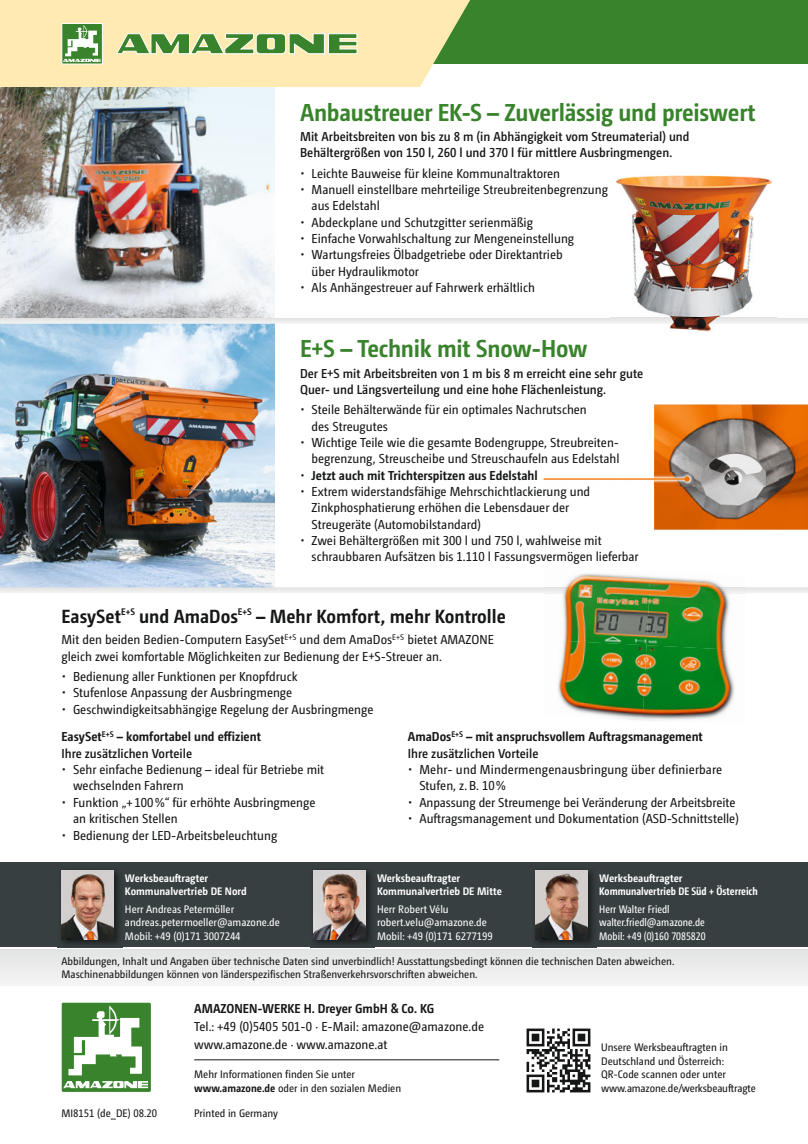
<style>
.page{position:relative;width:808px;height:1144px;background:#fff}
.page>*{position:absolute;margin:0;border:0;box-sizing:border-box;transform-origin:0 0}
.t1{font:700 24.45px "Camingo Dos Pro S Cd";letter-spacing:-.01em;color:#38832b}
.t2{font:700 19.05px "Camingo Dos Pro S Cd";color:#151616}
.t3{font:12.9px/16.4px "Camingo Dos Pro S Cd";color:#151616}
.t4{font:600 12.9px/16.4px "Camingo Dos Pro S Cd";color:#151616}
.t5{font:700 12.9px/16.4px "Camingo Dos Pro S Cd";color:#151616}
.t6{font:10.8px/13.5px "Camingo Dos Pro S Cd";color:#151616}
.t7{font:10.8px/13.5px "Camingo Dos Pro S Cd";color:#fff}
.t8{font:700 10.8px/13.5px "Camingo Dos Pro S Cd";color:#fff}
.t9{font:10.8px/13.5px "Camingo Dos Pro Cd";color:#fff}
.t10{font:700 10.8px "Camingo Dos Pro Cd";color:#fff}
.s1{font-weight:400}
.s2{font-weight:700}
.s3{font-weight:600}
</style>
<div class="page">
<img style="left:0;top:87px;width:275px;height:500px">
<img style="left:654px;top:405px;width:154px;height:125px">
<svg style="left:0;top:318px;width:808px;height:6px"></svg>
<div style="left:0;top:949px;width:808px;height:37px;background:#ececec"></div>
<svg style="left:0;top:587px;width:808px;height:6px"></svg>
<img style="left:558px;top:573px;width:88px;height:67px">
<img style="left:646px;top:576px;width:89px;height:69px">
<img style="left:558px;top:640px;width:89px;height:80px">
<img style="left:642px;top:645px;width:93px;height:76px">
<img style="left:558px;top:587px;width:177px;height:6px">
<img style="left:611px;top:175px;width:165px;height:157px">
<img style="left:611px;top:318px;width:165px;height:6px">
<div style="left:0;top:0;width:808px;height:64px;background:#38832b"></div>
<svg style="left:0;top:0;width:470px;height:87px;background:#f8e8af"></svg>
<div style="left:61px;top:23px;width:42px;height:41px;border:1px solid #fff"></div>
<svg style="left:63px;top:25px;width:38px;height:37px"></svg>
<svg style="left:115px;top:33px;width:242px;height:21px"></svg>
<div style="left:0;top:862px;width:808px;height:85px;background:#383f40"></div>
<img style="left:532px;top:870px;width:64px;height:78px">
<img style="left:536px;top:870px;width:52px;height:69px">
<img style="left:310px;top:870px;width:64px;height:78px">
<img style="left:314px;top:870px;width:51px;height:69px">
<img style="left:58px;top:870px;width:64px;height:78px">
<img style="left:61px;top:870px;width:52px;height:69px">
<div style="left:61px;top:1002px;width:91px;height:90px;background:#38832b;border-radius:2px"></div>
<div style="left:60px;top:1001px;width:92px;height:92px;border:2px solid #fff;border-radius:2px"></div>
<svg style="left:68px;top:1005px;width:74px;height:70px"></svg>
<svg style="left:63px;top:1081px;width:85px;height:7px"></svg>
<img style="left:526px;top:1028px;width:65px;height:65px">
<hr style="left:194px;top:1059px;width:305px;height:1px;background:#151616">
<img style="left:654px;top:473px;width:39px;height:12px">
<hr style="left:543px;top:478px;width:144px;height:2px;background:#f07300">
<svg style="left:684px;top:476px;width:6px;height:6px"></svg>
<h1 class="t1" style="left:300px;top:102px;width:457px">Anbaustreuer EK-S – Zuverlässig und preiswert</h1>
<p class="t4" style="left:300px;top:129px;width:391px">Mit Arbeitsbreiten von bis zu 8 m (in Abhängigkeit vom Streumaterial) und<br>Behältergrößen von 150 l, 260 l und 370 l für mittlere Ausbringmengen.</p>
<p class="t3" style="left:300px;top:166px;width:262px">• Leichte Bauweise für kleine Kommunaltraktoren</p>
<p class="t3" style="left:312px;top:182px;width:298px;text-indent:-12px">• Manuell einstellbare mehrteilige Streubreiten begrenzung aus Edelstahl</p>
<p class="t3" style="left:300px;top:215px;width:234px">• Abdeckplane und Schutzgitter serienmäßig</p>
<p class="t3" style="left:300px;top:231px;width:276px">• Einfache Vorwahlschaltung zur Mengeneinstellung</p>
<p class="t3" style="left:312px;top:248px;width:253px;text-indent:-12px">• Wartungsfreies Ölbadgetriebe oder Direktantrieb über Hydraulikmotor</p>
<p class="t3" style="left:300px;top:280px;width:236px">• Als Anhängestreuer auf Fahrwerk erhältlich</p>
<h1 class="t1" style="left:300px;top:339px;width:289px">E+S – Technik mit Snow-How</h1>
<p class="t4" style="left:300px;top:366px;width:345px">Der E+S mit Arbeitsbreiten von 1 m bis 8 m erreicht eine sehr gute<br>Quer- und Längsverteilung und eine hohe Flächenleistung.</p>
<p class="t3" style="left:312px;top:402px;width:277px;text-indent:-12px">• Steile Behälterwände für ein optimales Nachrutschen des Streugutes</p>
<p class="t3" style="left:300px;top:435px;width:321px;text-align:right">• Wichtige Teile wie die gesamte Bodengruppe, Streubreiten&shy;begrenzung, Streuscheibe und Streuschaufeln aus Edelstahl</p>
<p class="t5" style="left:300px;top:468px;width:239px"><span class="s1">•</span> Jetzt auch mit Trichterspitzen aus Edelstahl</p>
<p class="t3" style="left:312px;top:484px;width:280px;text-indent:-12px">• Extrem widerstandsfähige Mehrschichtlackierung und<br>Zinkphosphatierung erhöhen die Lebensdauer der<br>Streugeräte (Automobilstandard)</p>
<p class="t3" style="left:312px;top:533px;width:328px;text-indent:-12px">• Zwei Behältergrößen mit 300 l und 750 l, wahlweise mit schraubbaren Aufsätzen bis 1.110 l Fassungs vermögen lieferbar</p>
<h2 class="t2" style="left:61px;top:608px;width:446px">EasySet<sup>E+S</sup> und AmaDos<sup>E+S</sup> – Mehr Komfort, mehr Kontrolle</h2>
<p class="t3" style="left:61px;top:632px;width:434px">Mit den beiden Bedien-Computern EasySet<sup>E+S</sup> und dem AmaDos<sup>E+S</sup> bietet AMAZONE gleich zwei komfortable Möglichkeiten zur Bedienung der E+S-Streuer an.</p>
<p class="t3" style="left:61px;top:669px;width:238px">• Bedienung aller Funktionen per Knopfdruck</p>
<p class="t3" style="left:61px;top:685px;width:232px">• Stufenlose Anpassung der Ausbringmenge</p>
<p class="t3" style="left:61px;top:696px;width:313px;line-height:27.9px">• Geschwindigkeitsabhängige Regelung der Ausbringmenge<br><span class="s2">EasySet</span><sup>E+S</sup> <span class="s2">– komfortabel und effizient</span></p>
<p class="t4" style="left:61px;top:746px;width:132px">Ihre zusätzlichen Vorteile</p>
<p class="t3" style="left:73px;top:762px;width:253px;text-indent:-12px">• Sehr einfache Bedienung – ideal für Betriebe mit wech selnden Fahrern</p>
<p class="t3" style="left:73px;top:795px;width:244px;text-indent:-12px">• Funktion „+ 100 %“ für erhöhte Ausbringmenge an kritischen Stellen</p>
<p class="t3" style="left:61px;top:828px;width:217px">• Bedienung der LED-Arbeitsbeleuchtung</p>
<p class="t5" style="left:408px;top:730px;width:297px">AmaDos<sup>E+S</sup> – mit anspruchsvollem Auftragsmanagement<br><span class="s3">Ihre zusätzlichen Vorteile</span></p>
<p class="t3" style="left:419px;top:762px;width:304px;text-indent:-12px">• Mehr- und Mindermengenausbringung über definierbare<br>Stufen, z. B. 10 %</p>
<p class="t3" style="left:408px;top:795px;width:329px">• Anpassung der Streumenge bei Veränderung der Arbeitsbreite</p>
<p class="t3" style="left:408px;top:811px;width:333px">• Auftragsmanagement und Dokumentation (ASD-Schnittstelle)</p>
<p class="t8" style="left:125px;top:872px;width:123px">Werksbeauftragter<br>Kommunalvertrieb DE Nord</p>
<p class="t7" style="left:125px;top:903px;width:156px">Herr Andreas Petermöller andreas.petermoeller@amazone.de<br>Mobil: +49 (0)171 3007244</p>
<p class="t6" style="left:61px;top:955px;width:614px">Abbildungen, Inhalt und Angaben über technische Daten sind unverbindlich! Ausstattungsbedingt können die technischen Daten abweichen.<br>Maschinenabbildungen können von länderspezifischen Straßenverkehrsvorschriften abweichen.</p>
<p class="t8" style="left:377px;top:872px;width:126px">Werksbeauftragter<br>Kommunalvertrieb DE Mitte</p>
<p class="t7" style="left:377px;top:903px;width:117px">Herr Robert Vélu robert.velu@amazone.de<br>Mobil: +49 (0)171 6277199</p>
<p class="t8" style="left:599px;top:872px;width:85px">Werksbeauftragter</p>
<p class="t10" style="left:599px;top:887px;width:160px">Kommunalvertrieb DE Süd + Österreich</p>
<p class="t9" style="left:599px;top:903px;width:108px">Herr Walter Friedl walter.friedl@amazone.de<br>Mobil: +49 (0)160 7085820</p>
<p class="t6" style="left:61px;top:1107px;width:97px">MI8151 (de_DE) 08.20</p>
<p class="t5" style="left:194px;top:1001px;width:241px">AMAZONEN-WERKE H. Dreyer GmbH &amp; Co. KG</p>
<p class="t3" style="left:194px;top:1018px;width:291px;line-height:18.3px">Tel.: +49 (0)5405 501-0 · E-Mail: amazone@amazone.de www.amazone.de · www.amazone.at</p>
<p class="t6" style="left:194px;top:1068px;width:208px">Mehr Informationen finden Sie unter <span class="s2">www.amazone.de</span> oder in den sozialen Medien</p>
<p class="t6" style="left:194px;top:1107px;width:85px">Printed in Germany</p>
<p class="t6" style="left:601px;top:1041px;width:156px">Unsere Werksbeauftragten in<br>Deutschland und Österreich:<br>QR-Code scannen oder unter www.amazone.de/werksbeauftragte</p>
</div>
